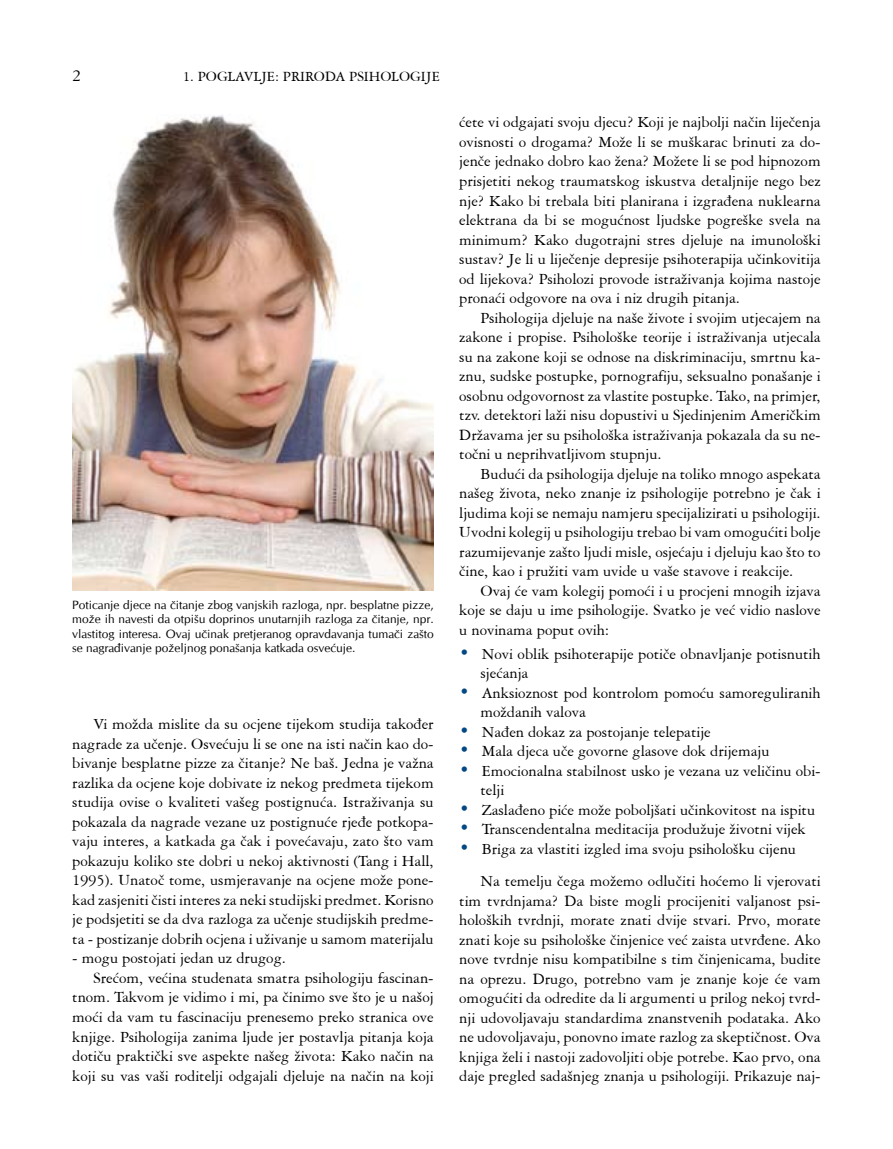
<style>
.page{position:relative;width:893px;height:1149px;background:#fff}
.page>*{position:absolute;margin:0;border:0;box-sizing:border-box;transform-origin:0 0}
.t1{font:italic 700 18px/19.5px "American Garamond BT";color:#034883;text-align:justify}
.t2{font:16.5px/19.5px "American Garamond BT";color:#000;text-align:justify}
.t3{font:15px "American Garamond BT";color:#000}
.t4{font:12px/14.4px "CG Omega";color:#000;text-align:justify}
</style>
<div class="page">
<img style="left:72px;top:115px;width:361px;height:475px">
<p class="t3" style="left:183px;top:67px;width:259px">1 . POGLAVLJE: PRIRODA PSIHOLOGIJE</p>
<p class="t4" style="left:72px;top:597px;width:363px">Poticanje djece na čitanje zbog vanjskih razloga, npr. besplatne pizze, može ih navesti da otpišu doprinos unutarnjih razloga za čitanje, npr. vlastitog interesa. Ovaj učinak pretjeranog opravdavanja tumači zašto se nagrađivanje poželjnog ponašanja katkada osvećuje.</p>
<p class="t2" style="left:72px;top:714px;width:363px;text-indent:21px">Vi možda mislite da su ocjene tijekom studija također nagrade za učenje. Osvećuju li se one na isti način kao do&shy;bivanje besplatne pizze za čitanje? Ne baš. Jedna je važna razlika da ocjene koje dobivate iz nekog predmeta tijekom studija ovise o kvaliteti vašeg postignuća. Istraživanja su pokazala da nagrade vezane uz postignuće rjeđe potkopa&shy;vaju interes, a katkada ga čak i povećavaju, zato što vam pokazuju koliko ste dobri u nekoj aktivnosti (Tang i Hall, 1 995). Unatoč tome, usmjeravanje na ocjene može pone&shy;kad zasjeniti čisti interes za neki studijski predmet. Korisno je podsjetiti se da dva razloga za učenje studijskih predme&shy;ta - postizanje dobrih ocjena i uživanje u samom materijalu</p>
<p class="t2" style="left:72px;top:948px;width:215px">- mogu postojati jedan uz drugog.</p>
<p class="t2" style="left:94px;top:967px;width:342px">Srećom, većina studenata smatra psihologiju fascinan-</p>
<p class="t2" style="left:72px;top:987px;width:363px">tnom. Takvom je vidimo i mi, pa činimo sve što je u našoj</p>
<p class="t2" style="left:72px;top:1006px;width:363px">moći da vam tu fascinaciju prenesemo preko stranica ove</p>
<p class="t2" style="left:72px;top:1026px;width:363px">knjige. Psihologija zanima ljude jer postavlja pitanja koja</p>
<p class="t2" style="left:72px;top:1045px;width:363px">dotiču praktički sve aspekte našeg života: Kako način na</p>
<p class="t2" style="left:72px;top:1065px;width:363px">koji su vas vaši roditelji odgajali djeluje na način na koji</p>
<p class="t2" style="left:459px;top:112px;width:363px">ćete vi odgajati svoju djecu? Koji je najbolji način liječenja ovisnosti o drogama? Može li se muškarac brinuti za do&shy;jenče jednako dobro kao žena? Možete li se pod hipnozom prisjetiti nekog traumatskog iskustva detaljnije nego bez nje? Kako bi trebala biti planirana i izgrađena nuklearna elektrana da bi se mogućnost ljudske pogreške svela na minimum? Kako dugotrajni stres djeluje na imunološki sustav? Je li u liječenje depresije psihoterapija učinkovitija od lijekova? Psiholozi provode istraživanja kojima nastoje pronaći odgovore na ova i niz drugih pitanja.</p>
<p class="t2" style="left:459px;top:307px;width:363px;text-indent:21px">Psihologija djeluje na naše živote i svojim utjecajem na zakone i propise. Psihološke teorije i istraživanja utjecala su na zakone koji se odnose na diskriminaciju, smrtnu ka&shy;znu, sudske postupke, pornografiju, seksualno ponašanje i osobnu odgovornost za vlastite postupke. Tako, na primjer, tzv. detektori laži nisu dopustivi u Sjedinjenim Američkim Državama jer su psihološka istraživanja pokazala da su ne&shy;točni u neprihvatljivom stupnju.</p>
<p class="t2" style="left:459px;top:463px;width:363px;text-indent:21px">Budući da psihologija djeluje na toliko mnogo aspekata našeg života, neko znanje iz psihologije potrebno je čak i ljudima koji se nemaju namjeru specijalizirati u psihologiji.<br>Uvodni kolegij u psihologiju trebao bi vam omogućiti bolje razumijevanje zašto ljudi misle, osjećaju i djeluju kao što to čine, kao i pružiti vam uvide u vaše stavove i reakcije.</p>
<p class="t2" style="left:459px;top:580px;width:363px;text-indent:21px">Ovaj će vam kolegij pomoći i u procjeni mnogih izjava koje se daju u ime psihologije. Svatko je već vidio naslove u novinama poput ovih:</p>
<p class="t2" style="left:480px;top:643px;width:342px;text-align:left">Novi oblik psihoterapije potiče obnavljanje potisnutih sjećanja<br>Anksioznost pod kontrolom pomoću samoreguliranih moždanih valova<br>Nađen dokaz za postojanje telepatije<br>Mala djeca uče govorne glasove dok drijemaju Emocionalna stabilnost usko je vezana uz veličinu obi&shy;telji<br>Zaslađeno piće može poboljšati učinkovitost na ispitu Transcendentalna meditacija produžuje životni vijek Briga za vlastiti izgled ima svoju psihološku cijenu</p>
<p class="t2" style="left:459px;top:870px;width:363px;text-indent:21px">Na temelju čega možemo odlučiti hoćemo li vjerovati tim tvrdnjama? Da biste mogli procijeniti valjanost psi&shy;holoških tvrdnji, morate znati dvije stvari. Prvo, morate znati koje su psihološke činjenice već zaista utvrđene. Ako nove tvrdnje nisu kompatibilne s tim činjenicama, budite na oprezu. Drugo, potrebno vam je znanje koje će vam omogućiti da odredite da li argumenti u prilog nekoj tvrd&shy;nji udovoljavaju standardima znanstvenih podataka. Ako ne udovoljavaju, ponovno imate razlog za skeptičnost. Ova knjiga želi i nastoji zadovoljiti obje potrebe. Kao prvo, ona daje pregled sadašnjeg znanja u psihologiji. Prikazuje naj-</p>
<p class="t1" style="left:459px;top:633px;width:12px;line-height:39px">• • •</p>
<p class="t1" style="left:459px;top:740px;width:12px">• •</p>
<p class="t1" style="left:459px;top:798px;width:12px">• • •</p>
</div>
